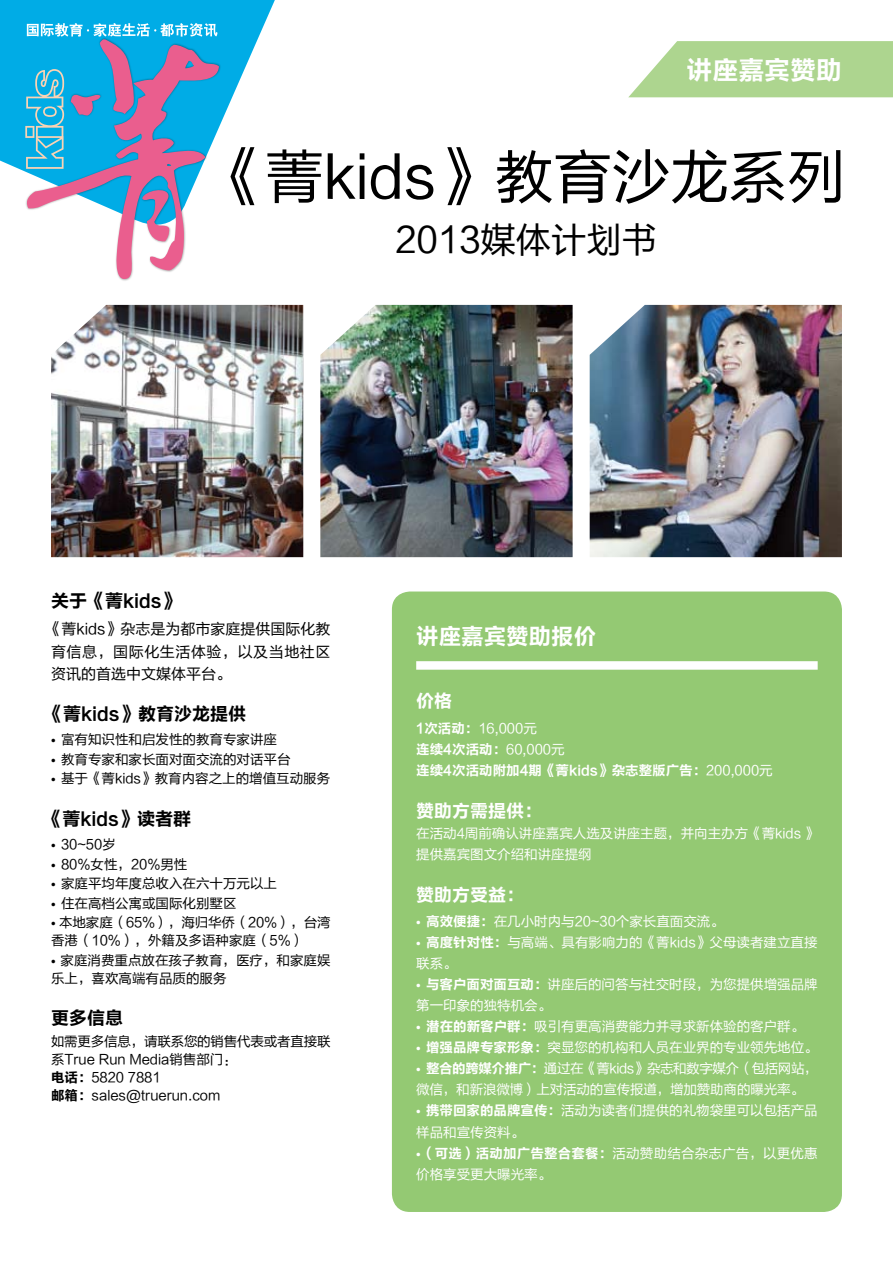
<style>
.page{position:relative;width:893px;height:1263px;background:#fff}
.page>*{position:absolute;margin:0;border:0;box-sizing:border-box;transform-origin:0 0}
.t1{font:58.5px "FZLTHK GBK1 0";color:#000}
.t2{font:35.25px "FZLTHK GBK1 0";color:#000}
.t3{font:25.8px "FZLTCHK GBK1 0";color:#fff}
.t4{font:22.5px "FZLTCHK GBK1 0";color:#fff}
.t5{font:18px "FZLTCHK GBK1 0";color:#000}
.t6{font:18px "FZLTCHK GBK1 0";color:#fff}
.t7{font:15px/22.5px "FZLTHK GBK1 0";color:#000;text-align:justify}
.t8{font:13.5px/21px "FZLTHK GBK1 0";color:#fff}
.t9{font:13.5px/18px "FZLTHK GBK1 0";color:#000}
.t10{font:13.5px/21px "FZLTCHK GBK1 0";color:#fff}
.s1{font-family:"Myriad Pro";font-weight:700}
.s2{font-family:"FZLTCHK GBK1 0"}
.s3{font-family:"FZLTHK GBK1 0"}
</style>
<div class="page">
<div style="left:392px;top:591px;width:450px;height:621px;background:#94c973;border-radius:18px"></div>
<div style="left:416px;top:661px;width:402px;height:9px;background:#fff"></div>
<svg style="left:0;top:0;width:275px;height:171px;fill:#00ace6"></svg>
<div style="left:25px;top:37px;width:202px;height:250px;background:#000;opacity:.35"></div>
<svg style="left:24px;top:45px;width:195px;height:234px"></svg>
<svg style="left:142px;top:186px;width:27px;height:56px"></svg>
<svg style="left:25px;top:23px;width:193px;height:146px"></svg>
<svg style="left:628px;top:41px;width:265px;height:56px"></svg>
<img style="left:590px;top:305px;width:252px;height:252px">
<img style="left:51px;top:305px;width:252px;height:252px">
<img style="left:320px;top:305px;width:253px;height:252px">
<h3 class="t3" style="left:687px;top:55px;width:157px">讲座嘉宾赞助</h3>
<h1 class="t1" style="left:207px;top:145px;width:640px">《菁kids》教育沙龙系列</h1>
<h2 class="t2" style="left:395px;top:221px;width:263px">2013媒体计划书</h2>
<h3 class="t5" style="left:51px;top:591px;width:130px">关于《菁kids》</h3>
<p class="t7" style="left:47px;top:618px;width:286px">《菁kids》杂志是为都市家庭提供国际化教育信息，国际化生活体验，以及当地社区资讯的首选中文媒体平台。</p>
<h3 class="t5" style="left:45px;top:704px;width:202px">《菁kids》教育沙龙提供</h3>
<p class="t9" style="left:51px;top:731px;width:228px"><span class="s1">•</span> 富有知识性和启发性的教育专家讲座</p>
<p class="t9" style="left:51px;top:750px;width:241px"><span class="s1">•</span> 教育专家和家长面对面交流的对话平台</p>
<p class="t9" style="left:51px;top:770px;width:281px"><span class="s1">•</span> 基于《菁kids》教育内容之上的增值互动服务</p>
<h3 class="t5" style="left:44px;top:809px;width:148px">《菁kids》读者群</h3>
<p class="t9" style="left:51px;top:836px;width:66px"><span class="s1">•</span> 30~50岁</p>
<p class="t9" style="left:51px;top:855px;width:138px"><span class="s1">•</span> 80%女性，20%男性</p>
<p class="t9" style="left:51px;top:875px;width:228px"><span class="s1">•</span> 家庭平均年度总收入在六十万元以上</p>
<p class="t9" style="left:51px;top:894px;width:187px"><span class="s1">•</span> 住在高档公寓或国际化别墅区</p>
<p class="t9" style="left:51px;top:914px;width:281px"><span class="s1">•</span> 本地家庭（65%），海归华侨（20%），台湾香港（10%），外籍及多语种家庭（5%）</p>
<p class="t9" style="left:51px;top:951px;width:281px"><span class="s1">•</span> 家庭消费重点放在孩子教育，医疗，和家庭娱乐上，喜欢高端有品质的服务</p>
<h3 class="t5" style="left:51px;top:1007px;width:73px">更多信息</h3>
<p class="t9" style="left:51px;top:1033px;width:281px">如需更多信息，请联系您的销售代表或者直接联系True Run Media销售部门：<br><span class="s2">电话：</span>5820 7881<br><span class="s2">邮箱：</span>sales@truerun.com</p>
<h3 class="t4" style="left:416px;top:624px;width:181px">讲座嘉宾赞助报价</h3>
<h3 class="t6" style="left:416px;top:691px;width:37px">价格</h3>
<p class="t8" style="left:416px;top:718px;width:122px"><span class="s2">1次活动：</span>16,000元</p>
<p class="t10" style="left:416px;top:739px;width:358px">连续4次活动：<span class="s3">60,000元<br></span>连续4次活动附加4期《菁kids》杂志整版广告：<span class="s3">200,000元</span></p>
<h3 class="t6" style="left:416px;top:801px;width:127px">赞助方需提供：</h3>
<p class="t8" style="left:416px;top:823px;width:403px">在活动4周前确认讲座嘉宾人选及讲座主题，并向主办方《菁kids 》提供嘉宾图文介绍和讲座提纲</p>
<h3 class="t6" style="left:416px;top:885px;width:109px">赞助方受益：</h3>
<p class="t8" style="left:416px;top:911px;width:309px"><span class="s1">•</span> <span class="s2">高效便捷：</span>在几小时内与20~30个家长直面交流。</p>
<p class="t8" style="left:416px;top:932px;width:403px"><span class="s1">•</span> <span class="s2">高度针对性：</span>与高端、具有影响力的《菁kids》父母读者建立直接联系。</p>
<p class="t8" style="left:416px;top:974px;width:403px"><span class="s1">•</span> <span class="s2">与客户面对面互动：</span>讲座后的问答与社交时段，为您提供增强品牌第一印象的独特机会。</p>
<p class="t8" style="left:416px;top:1016px;width:390px"><span class="s1">•</span> <span class="s2">潜在的新客户群：</span>吸引有更高消费能力并寻求新体验的客户群。</p>
<p class="t8" style="left:416px;top:1037px;width:403px"><span class="s1">•</span> <span class="s2">增强品牌专家形象：</span>突显您的机构和人员在业界的专业领先地位。</p>
<p class="t8" style="left:416px;top:1058px;width:403px"><span class="s1">•</span> <span class="s2">整合的跨媒介推广：</span>通过在《菁kids》杂志和数字媒介（包括网站，微信，和新浪微博）上对活动的宣传报道，增加赞助商的曝光率。</p>
<p class="t8" style="left:416px;top:1100px;width:403px"><span class="s1">•</span> <span class="s2">携带回家的品牌宣传：</span>活动为读者们提供的礼物袋里可以包括产品样品和宣传资料。</p>
<p class="t8" style="left:416px;top:1143px;width:403px"><span class="s1">•</span> <span class="s2">（可选）活动加广告整合套餐：</span>活动赞助结合杂志广告，以更优惠价格享受更大曝光率。</p>
</div>
